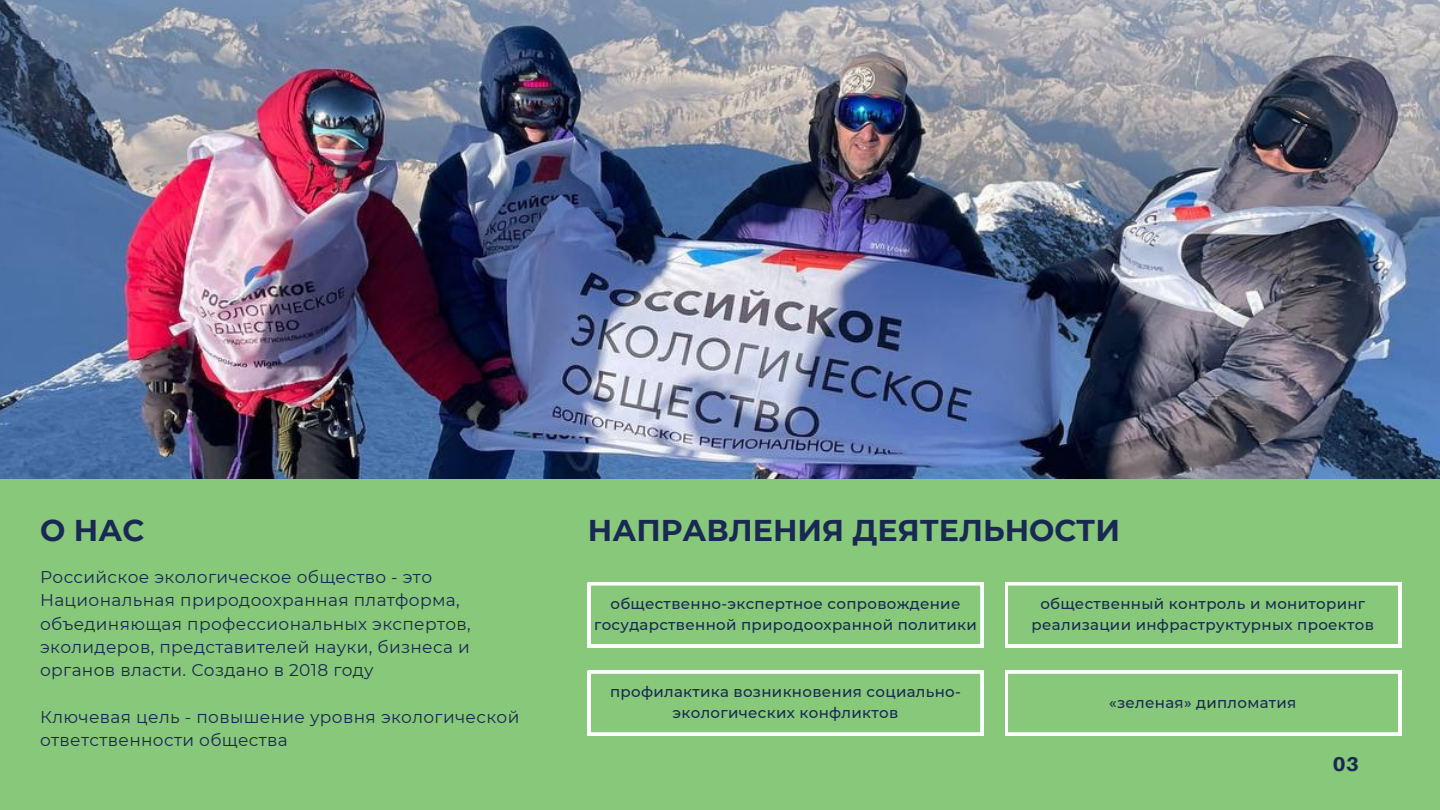
<style>
.page{position:relative;width:1440px;height:810px;background:#87c87a}
.page>*{position:absolute;margin:0;border:0;box-sizing:border-box;transform-origin:0 0}
.t1{font:700 30px "Montserrat";color:#192954}
.t2{font:800 20px "Aileron";color:#192954}
.t3{font:17px/23.2px "Montserrat";letter-spacing:.02em;color:#192954}
.t4{font:500 15px/21px "Montserrat";letter-spacing:.02em;color:#192954;text-align:center}
</style>
<div class="page">
<img style="left:0;top:0;width:1440px;height:479px">
<svg style="left:588px;top:671px;width:395px;height:64px"></svg>
<svg style="left:1005px;top:671px;width:396px;height:64px"></svg>
<svg style="left:588px;top:583px;width:395px;height:64px"></svg>
<svg style="left:1005px;top:583px;width:396px;height:64px"></svg>
<p class="t1" style="left:40px;top:512px;width:106px">О НАС</p>
<p class="t3" style="left:40px;top:565px;width:432px">Российское экологическое общество - это Национальная природоохранная платформа, объединяющая профессиональных экспертов, эколидеров, представителей науки, бизнеса и органов власти. Создано в 2018 году</p>
<p class="t3" style="left:40px;top:705px;width:481px">Ключевая цель - повышение уровня экологической ответственности общества</p>
<p class="t1" style="left:588px;top:512px;width:534px">НАПРАВЛЕНИЯ ДЕЯТЕЛЬНОСТИ</p>
<p class="t4" style="left:594px;top:593px;width:384px">общественно-экспертное сопровождение государственной природоохранной политики</p>
<p class="t4" style="left:1032px;top:593px;width:344px">общественный контроль и мониторинг реализации инфраструктурных проектов</p>
<p class="t4" style="left:610px;top:681px;width:352px">профилактика возникновения социально&shy;экологических конфликтов</p>
<p class="t4" style="left:1109px;top:692px;width:189px">«зеленая» дипломатия</p>
<p class="t2" style="left:1333px;top:751px;width:28px">03</p>
</div>
